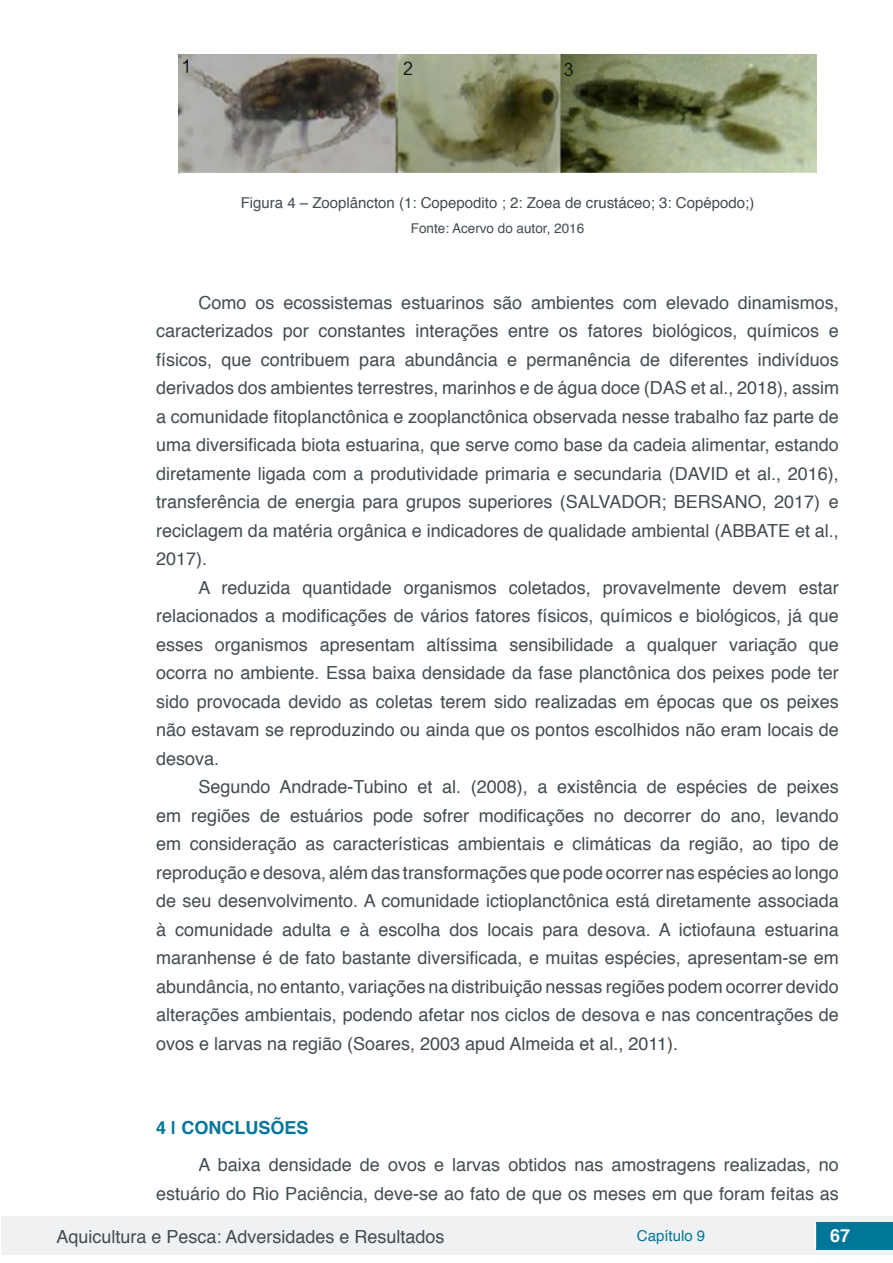
<style>
.page{position:relative;width:893px;height:1263px;background:#fff}
.page>*{position:absolute;margin:0;border:0;box-sizing:border-box;transform-origin:0 0}
.t1{font:18px/28.5px "Helvetica";color:#434c52;text-align:justify}
.t2{font:700 18px "Helvetica";color:#007699}
.t3{font:700 18px "Helvetica";color:#fff}
.t4{font:15px "Helvetica";color:#434c52}
.t5{font:15px "Helvetica";color:#007699}
.t6{font:13.5px "Helvetica";color:#434c52}
</style>
<div class="page">
<div style="left:1px;top:1216px;width:891px;height:38px;background:#f0f1f2"></div>
<div style="left:816px;top:1222px;width:77px;height:27px;background:#007699"></div>
<svg style="left:815px;top:1224px;width:1px;height:24px"></svg>
<img style="left:179px;top:54px;width:637px;height:119px">
<p class="t4" style="left:241px;top:191px;width:515px">Figura 4 – Zooplâncton (1: Copepodito ; 2: Zoea de crustáceo; 3: Copépodo;)</p>
<p class="t6" style="left:411px;top:218px;width:175px">Fonte: Acervo do autor, 2016</p>
<p class="t1" style="left:156px;top:289px;width:684px;text-indent:43px">Como os ecossistemas estuarinos são ambientes com elevado dinamismos, caracterizados por constantes interações entre os fatores biológicos, químicos e físicos, que contribuem para abundância e permanência de diferentes indivíduos derivados dos ambientes terrestres, marinhos e de água doce (DAS et al., 2018), assim a comunidade fitoplanctônica e zooplanctônica observada nesse trabalho faz parte de uma diversificada biota estuarina, que serve como base da cadeia alimentar, estando diretamente ligada com a produtividade primaria e secundaria (DAVID et al., 2016), transferência de energia para grupos superiores (SALVADOR; BERSANO, 2017) e reciclagem da matéria orgânica e indicadores de qualidade ambiental (ABBATE et al., 2017).</p>
<p class="t1" style="left:156px;top:574px;width:684px;text-indent:43px">A reduzida quantidade organismos coletados, provavelmente devem estar relacionados a modificações de vários fatores físicos, químicos e biológicos, já que esses organismos apresentam altíssima sensibilidade a qualquer variação que ocorra no ambiente. Essa baixa densidade da fase planctônica dos peixes pode ter sido provocada devido as coletas terem sido realizadas em épocas que os peixes não estavam se reproduzindo ou ainda que os pontos escolhidos não eram locais de desova.</p>
<p class="t1" style="left:156px;top:773px;width:684px;text-indent:43px">Segundo Andrade-Tubino et al. (2008), a existência de espécies de peixes em regiões de estuários pode sofrer modificações no decorrer do ano, levando em consideração as características ambientais e climáticas da região, ao tipo de reprodução e desova, além das transformações que pode ocorrer nas espécies ao longo de seu desenvolvimento. A comunidade ictioplanctônica está diretamente associada à comunidade adulta e à escolha dos locais para desova. A ictiofauna estuarina maranhense é de fato bastante diversificada, e muitas espécies, apresentam-se em abundância, no entanto, variações na distribuição nessas regiões podem ocorrer devido alterações ambientais, podendo afetar nos ciclos de desova e nas concentrações de ovos e larvas na região (Soares, 2003 apud Almeida et al., 2011).</p>
<p class="t2" style="left:156px;top:1113px;width:154px">4 | CONCLUSÕES</p>
<p class="t1" style="left:156px;top:1151px;width:684px;text-align:right">A baixa densidade de ovos e larvas obtidos nas amostragens realizadas, no estuário do Rio Paciência, deve-se ao fato de que os meses em que foram feitas as</p>
<p class="t1" style="left:56px;top:1223px;width:390px">Aquicultura e Pesca: Adversidades e Resultados</p>
<p class="t5" style="left:637px;top:1224px;width:70px">Capítulo 9</p>
<p class="t3" style="left:830px;top:1221px;width:22px">67</p>
</div>
